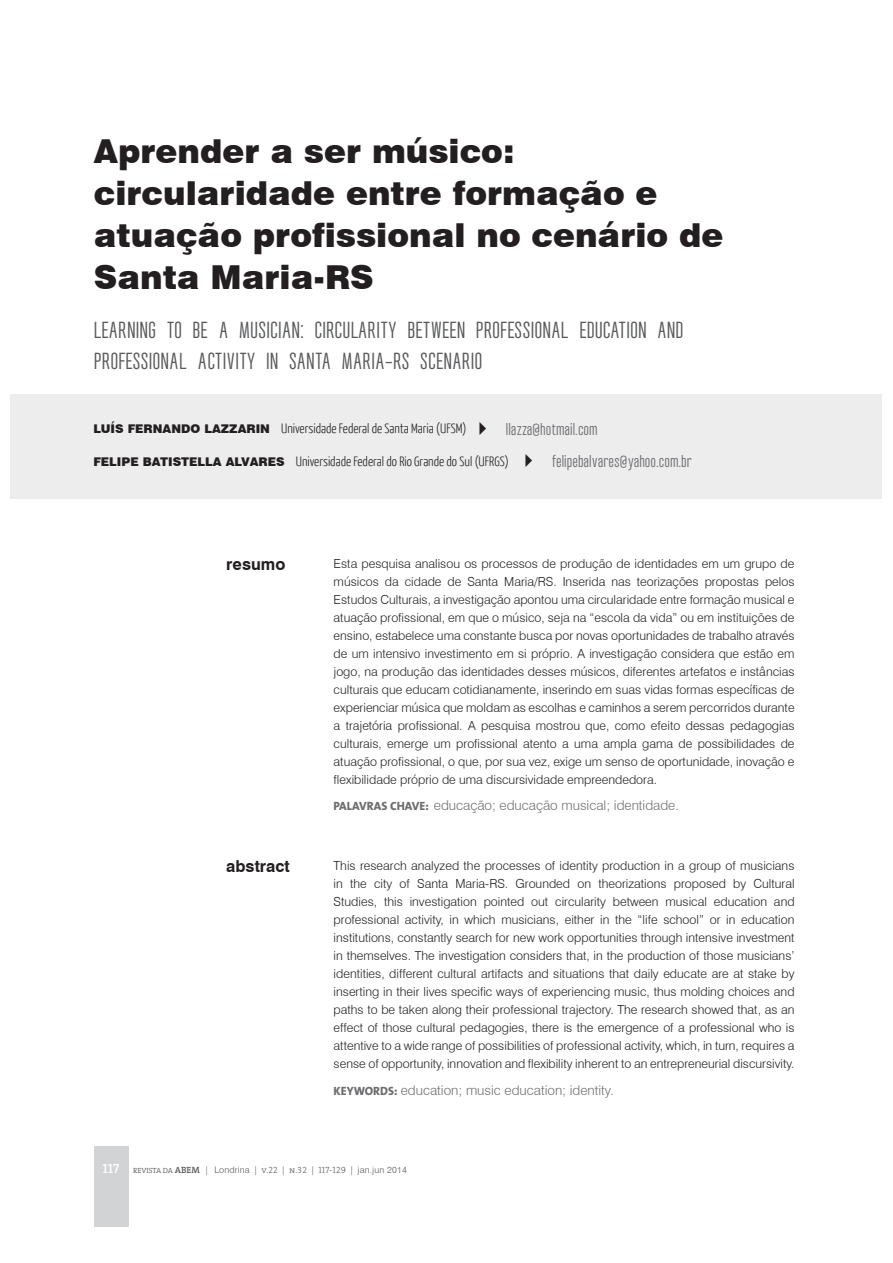
<style>
.page{position:relative;width:893px;height:1263px;background:#fff}
.page>*{position:absolute;margin:0;border:0;box-sizing:border-box;transform-origin:0 0}
.t1{font:900 33px/42px "Swiss 721 BT";color:#231f20}
.t2{font:19.5px/31.5px "Wearetrippin Short";color:#58595b}
.t3{font:700 16.5px "Swiss 721 BT";color:#231f20}
.t4{font:300 13.5px "Yanone Kaffeesatz";color:#231f20}
.t5{font:300 13.5px "Swiss 721 BT";color:#6d6e70}
.t6{font:13.5px "Wearetrippin Short";color:#6d6e70}
.t7{font:300 12.45px/18px "Swiss 721 BT";color:#231f20;text-align:justify}
.t8{font:300 9px "Swiss 721 BT";letter-spacing:.02em;color:#58595b}
.s1{font-family:"Swiss 721 BT";font-weight:900;font-size:12px}
.s2{font-family:"The Mix";font-weight:800;font-size:12px}
.s3{font-family:"The Serif Semi Bold Caps";font-weight:400;font-size:13.5px;color:#fff}
.s4{font-family:"The Serif";font-size:7.5px}
.s5{font-family:"The Serif";font-weight:600}
.s6{font-family:"The Serif Light Caps";font-weight:400}
</style>
<div class="page">
<div style="left:94px;top:1146px;width:34px;height:81px;background:#d1d3d4"></div>
<div style="left:10px;top:394px;width:872px;height:104px;background:#ededee"></div>
<h1 class="t1" style="left:94px;top:130px;width:631px">Aprender a ser músico: circularidade entre formação e atuação profissional no cenário de<br>Santa Maria-RS</h1>
<h2 class="t2" style="left:94px;top:315px;width:591px">LEARNING TO BE A MUSICIAN: CIRCULARITY BETWEEN PROFESSIONAL EDUCATION AND<br>PROFESSIONAL ACTIVITY IN SANTA MARIA-RS SCENARIO</h2>
<p class="t4" style="left:93px;top:423px;width:375px"><span class="s1">LUÍS FERNANDO LAZZARIN</span> Universidade Federal de Santa Maria (UFSM)</p>
<p class="t6" style="left:506px;top:422px;width:93px">llazza@hotmail.com</p>
<p class="t4" style="left:93px;top:456px;width:417px"><span class="s1">FELIPE BATISTELLA ALVARES</span> Universidade Federal do Rio Grande do Sul (UFRGS)</p>
<p class="t6" style="left:552px;top:455px;width:142px">felipebalvares@yahoo.com.br</p>
<h3 class="t3" style="left:226px;top:554px;width:61px">resumo</h3>
<h3 class="t3" style="left:226px;top:857px;width:65px">abstract</h3>
<p class="t7" style="left:334px;top:554px;width:462px">Esta pesquisa analisou os processos de produção de identidades em um grupo de músicos da cidade de Santa Maria/RS. Inserida nas teorizações propostas pelos Estudos Culturais, a investigação apontou uma circularidade entre formação musical e atuação profissional, em que o músico, seja na “escola da vida” ou em instituições de ensino, estabelece uma constante busca por novas oportunidades de trabalho através de um intensivo investimento em si próprio. A investigação considera que estão em jogo, na produção das identidades desses músicos, diferentes artefatos e instâncias culturais que educam cotidianamente, inserindo em suas vidas formas específicas de experienciar música que moldam as escolhas e caminhos a serem percorridos durante a trajetória profissional. A pesquisa mostrou que, como efeito dessas pedagogias culturais, emerge um profissional atento a uma ampla gama de possibilidades de atuação profissional, o que, por sua vez, exige um senso de oportunidade, inovação e flexibilidade próprio de uma discursividade empreendedora.</p>
<p class="t5" style="left:334px;top:797px;width:347px"><span class="s2">PALAVRAS CHAVE:</span> educação; educação musical; identidade.</p>
<p class="t7" style="left:334px;top:857px;width:462px">This research analyzed the processes of identity production in a group of musicians in the city of Santa Maria-RS. Grounded on theorizations proposed by Cultural Studies, this investigation pointed out circularity between musical education and professional activity, in which musicians, either in the “life school” or in education institutions, constantly search for new work opportunities through intensive investment in themselves. The investigation considers that, in the production of those musicians’ identities, different cultural artifacts and situations that daily educate are at stake by inserting in their lives specific ways of experiencing music, thus molding choices and paths to be taken along their professional trajectory. The research showed that, as an effect of those cultural pedagogies, there is the emergence of a professional who is attentive to a wide range of possibilities of professional activity, which, in turn, requires a sense of opportunity, innovation and flexibility inherent to an entrepreneurial discursivity.</p>
<p class="t5" style="left:334px;top:1082px;width:282px"><span class="s2">KEYWORDS:</span> education; music education; identity.</p>
<p class="t8" style="left:103px;top:1164px;width:306px"><span class="s3">117</span> <span class="s4">REVISTA DA</span> <span class="s5">ABEM</span> | Londrina <span class="s6">| v.22 | n.32 | 117-129 |</span> jan.jun 2014</p>
</div>
